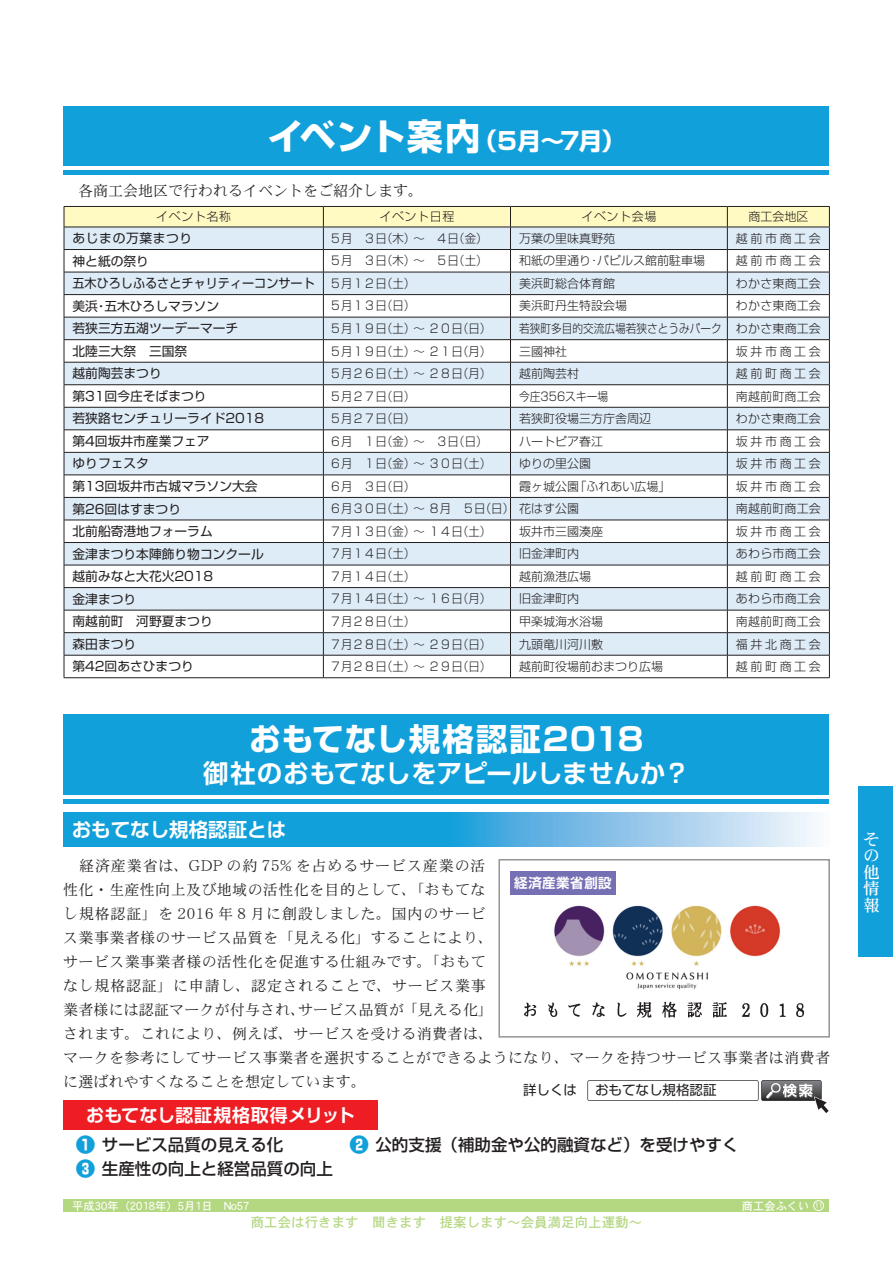
<style>
.page{position:relative;width:893px;height:1263px;background:#fff}
.page>*{position:absolute;margin:0;border:0;box-sizing:border-box;transform-origin:0 0}
.t1{font:700 31.5px "Shin Go Pr 5";letter-spacing:.045em;color:#fff}
.t2{font:700 25.5px "Shin Go Pr 5 De";letter-spacing:.01em;color:#fff}
.t3{font:700 24px "Shin Go Pr 5";color:#fff}
.t4{font:700 19.5px "Shin Go Pro De";color:#fff}
.t5{font:700 18px "Shin Go Pro De";letter-spacing:.02em;color:#fff}
.t6{font:500 16.5px/24px "Shin Go Pro";color:#231f20}
.t7{font:16.5px/16.5px "DFHS Mincho W5 MP RKSJ H";color:#fff;text-align:justify}
.t8{font:15px/24px "DFHS Mincho W3 MP RKSJ H";letter-spacing:.025em;color:#231f20}
.t9{font:15px "DFHS Mincho W3 MP RKSJ H";color:#231f20}
.t10{font:13.5px "DFHS Gothic W5 MP RKSJ H";color:#b4d781}
.t11{font:13.5px "Shin Go Pro";color:#231f20}
.t12{font:700 13.5px "Shin Go Pro De";letter-spacing:.04em;color:#fff}
.t13{font:12.75px "Shin Go Pro";color:#231f20}
.t14{font:12.75px "Shin Go Pro";color:#231f20;scale:.95 1}
.t15{font:12.75px "Shin Go Pro";letter-spacing:.05em;color:#231f20}
.t16{font:300 12px "Shin Go Pro";color:#231f20}
.t17{font:300 12px "Shin Go Pro";color:#231f20;scale:.95 1}
.t18{font:300 12px "Shin Go Pro";color:#231f20;scale:.89 1}
.t19{font:300 12px "Shin Go Pro";color:#231f20;scale:.9 1}
.t20{font:11.25px "DFHS Gothic W5 MP RKSJ H";color:#fff}
.t21{font:7.5px "DFHS Gothic W5 MP RKSJ H";color:#fff}
.s1{font-size:36px}
.s2{font-weight:300;font-size:12px}
.s3{font-weight:800;font-size:19.5px;color:#12a0db}
</style>
<div class="page">
<div style="left:64px;top:1199px;width:765px;height:13px;background:#b4d781"></div>
<div style="left:813px;top:1200px;width:11px;height:11px;border:1px solid #fff;border-radius:50%"></div>
<div style="left:859px;top:787px;width:34px;height:170px;background:#12a0db"></div>
<hr style="left:64px;top:170px;width:765px;height:4px;background:#12a0db">
<div style="left:64px;top:799px;width:765px;height:5px;background:#12a0db"></div>
<div style="left:64px;top:106px;width:765px;height:60px;background:#12a0db"></div>
<div style="left:64px;top:714px;width:765px;height:81px;background:#12a0db"></div>
<svg style="left:63px;top:812px;width:755px;height:34px;background:#4fb3e2"></svg>
<div style="left:63px;top:1100px;width:315px;height:30px;background:#ee1d23"></div>
<svg style="left:64px;top:206px;width:766px;height:471px"></svg>
<hr style="left:64px;top:677px;width:259px;height:1px;background:#231f20">
<hr style="left:323px;top:677px;width:187px;height:1px;background:#231f20">
<hr style="left:510px;top:677px;width:217px;height:1px;background:#231f20">
<hr style="left:727px;top:677px;width:103px;height:1px;background:#231f20">
<img style="left:535px;top:894px;width:246px;height:96px">
<div style="left:498px;top:859px;width:332px;height:178px;border:2px solid #939598"></div>
<div style="left:510px;top:871px;width:106px;height:23px;background:#756fb3"></div>
<img style="left:524px;top:1001px;width:280px;height:17px">
<svg style="left:587px;top:1080px;width:242px;height:33px"></svg>
<h3 class="t3" style="left:267px;top:122px;width:359px"><span class="s1">イベント案内</span>（５月～7月）</h3>
<p class="t9" style="left:63px;top:183px;width:361px">　各商工会地区で行われるイベントをご紹介します。</p>
<p class="t16" style="left:156px;top:207px;width:76px">イベント名称</p>
<p class="t16" style="left:379px;top:207px;width:76px">イベント日程</p>
<p class="t16" style="left:581px;top:207px;width:76px">イベント会場</p>
<p class="t16" style="left:748px;top:207px;width:61px">商工会地区</p>
<p class="t15" style="left:73px;top:228px;width:121px">あじまの万葉まつり</p>
<p class="t17" style="left:330px;top:228px;width:167px">５月 ３日（木）～ ４日（金）</p>
<p class="t16" style="left:519px;top:228px;width:97px">万葉の里味真野苑</p>
<p class="t16" style="left:736px;top:228px;width:87px">越前市商工会</p>
<p class="t13" style="left:73px;top:250px;width:78px">神と紙の祭り</p>
<p class="t17" style="left:330px;top:251px;width:167px">５月 ３日（木）～ ５日（土）</p>
<p class="t16" style="left:519px;top:251px;width:187px">和紙の里通り・パピルス館前駐車場</p>
<p class="t16" style="left:736px;top:251px;width:87px">越前市商工会</p>
<p class="t14" style="left:73px;top:273px;width:362px">五木ひろしふるさとチャリティーコンサート <span class="s2">５月１２日（土）</span></p>
<p class="t16" style="left:519px;top:273px;width:97px">美浜町総合体育館</p>
<p class="t16" style="left:736px;top:273px;width:87px">わかさ東商工会</p>
<p class="t13" style="left:73px;top:295px;width:148px">美浜・五木ひろしマラソン</p>
<p class="t17" style="left:330px;top:296px;width:91px">５月１３日（日）</p>
<p class="t16" style="left:519px;top:296px;width:109px">美浜町丹生特設会場</p>
<p class="t16" style="left:736px;top:296px;width:87px">わかさ東商工会</p>
<p class="t13" style="left:73px;top:318px;width:167px">若狭三方五湖ツーデーマーチ</p>
<p class="t17" style="left:330px;top:319px;width:171px">５月１９日（土）～ ２０日（日）</p>
<p class="t18" style="left:519px;top:319px;width:341px">若狭町多目的交流広場若狭さとうみパーク わかさ東商工会</p>
<p class="t13" style="left:73px;top:340px;width:116px">北陸三大祭　三国祭</p>
<p class="t17" style="left:330px;top:341px;width:171px">５月１９日（土）～ ２１日（月）</p>
<p class="t16" style="left:519px;top:341px;width:49px">三國神社</p>
<p class="t16" style="left:736px;top:341px;width:87px">坂井市商工会</p>
<p class="t13" style="left:73px;top:363px;width:91px">越前陶芸まつり</p>
<p class="t17" style="left:330px;top:364px;width:171px">５月２６日（土）～ ２８日（月）</p>
<p class="t16" style="left:519px;top:364px;width:61px">越前陶芸村</p>
<p class="t16" style="left:736px;top:364px;width:87px">越前町商工会</p>
<p class="t13" style="left:73px;top:385px;width:136px">第31回今庄そばまつり</p>
<p class="t17" style="left:330px;top:386px;width:91px">５月２７日（日）</p>
<p class="t19" style="left:519px;top:386px;width:101px">今庄356スキー場</p>
<p class="t16" style="left:736px;top:386px;width:87px">南越前町商工会</p>
<p class="t13" style="left:73px;top:408px;width:193px">若狭路センチュリーライド2018</p>
<p class="t17" style="left:330px;top:409px;width:91px">５月２７日（日）</p>
<p class="t16" style="left:519px;top:409px;width:133px">若狭町役場三方庁舎周辺</p>
<p class="t16" style="left:736px;top:409px;width:87px">わかさ東商工会</p>
<p class="t13" style="left:73px;top:431px;width:139px">第4回坂井市産業フェア</p>
<p class="t17" style="left:330px;top:431px;width:167px">６月 １日（金）～ ３日（日）</p>
<p class="t16" style="left:519px;top:431px;width:85px">ハートピア春江</p>
<p class="t16" style="left:736px;top:431px;width:87px">坂井市商工会</p>
<p class="t13" style="left:73px;top:453px;width:78px">ゆりフェスタ</p>
<p class="t17" style="left:330px;top:454px;width:171px">６月 １日（金）～ ３０日（土）</p>
<p class="t16" style="left:519px;top:454px;width:73px">ゆりの里公園</p>
<p class="t16" style="left:736px;top:454px;width:87px">坂井市商工会</p>
<p class="t13" style="left:73px;top:476px;width:187px">第13回坂井市古城マラソン大会</p>
<p class="t17" style="left:330px;top:476px;width:91px">６月 ３日（日）</p>
<p class="t16" style="left:519px;top:476px;width:153px">霞ヶ城公園「ふれあい広場」</p>
<p class="t16" style="left:736px;top:476px;width:87px">坂井市商工会</p>
<p class="t13" style="left:73px;top:498px;width:110px">第26回はすまつり</p>
<p class="t17" style="left:330px;top:499px;width:264px">６月３０日（土）～ ８月 ５日（日）花はす公園</p>
<p class="t16" style="left:736px;top:499px;width:87px">南越前町商工会</p>
<p class="t13" style="left:73px;top:521px;width:142px">北前船寄港地フォーラム</p>
<p class="t17" style="left:330px;top:521px;width:171px">７月１３日（金）～ １４日（土）</p>
<p class="t16" style="left:519px;top:521px;width:85px">坂井市三國湊座</p>
<p class="t16" style="left:736px;top:521px;width:87px">坂井市商工会</p>
<p class="t13" style="left:73px;top:543px;width:193px">金津まつり本陣飾り物コンクール</p>
<p class="t17" style="left:330px;top:544px;width:91px">７月１４日（土）</p>
<p class="t16" style="left:519px;top:544px;width:61px">旧金津町内</p>
<p class="t16" style="left:736px;top:544px;width:87px">あわら市商工会</p>
<p class="t13" style="left:73px;top:566px;width:142px">越前みなと大花火2018</p>
<p class="t17" style="left:330px;top:566px;width:91px">７月１４日（土）</p>
<p class="t16" style="left:519px;top:566px;width:73px">越前漁港広場</p>
<p class="t16" style="left:736px;top:566px;width:87px">越前町商工会</p>
<p class="t13" style="left:73px;top:588px;width:65px">金津まつり</p>
<p class="t17" style="left:330px;top:589px;width:171px">７月１４日（土）～ １６日（月）</p>
<p class="t16" style="left:519px;top:589px;width:61px">旧金津町内</p>
<p class="t16" style="left:736px;top:589px;width:87px">あわら市商工会</p>
<p class="t13" style="left:73px;top:611px;width:142px">南越前町　河野夏まつり</p>
<p class="t17" style="left:330px;top:611px;width:91px">７月２８日（土）</p>
<p class="t16" style="left:519px;top:611px;width:85px">甲楽城海水浴場</p>
<p class="t16" style="left:736px;top:611px;width:87px">南越前町商工会</p>
<p class="t13" style="left:73px;top:633px;width:65px">森田まつり</p>
<p class="t17" style="left:330px;top:634px;width:171px">７月２８日（土）～ ２９日（日）</p>
<p class="t16" style="left:519px;top:634px;width:85px">九頭竜川河川敷</p>
<p class="t16" style="left:736px;top:634px;width:87px">福井北商工会</p>
<p class="t13" style="left:73px;top:656px;width:123px">第42回あさひまつり</p>
<p class="t17" style="left:330px;top:657px;width:171px">７月２８日（土）～ ２９日（日）</p>
<p class="t16" style="left:519px;top:657px;width:145px">越前町役場前おまつり広場</p>
<p class="t16" style="left:736px;top:657px;width:87px">越前町商工会</p>
<h1 class="t1" style="left:249px;top:714px;width:396px">おもてなし規格認証2018</h1>
<h2 class="t2" style="left:203px;top:753px;width:488px">御社のおもてなしをアピールしませんか？</h2>
<h3 class="t4" style="left:72px;top:813px;width:216px">おもてなし規格認証とは</h3>
<p class="t8" style="left:63px;top:853px;width:768px">　経済産業省は、GDP の約 75% を占めるサービス産業の活<br>性化・生産性向上及び地域の活性化を目的として、「おもてな<br>し規格認証」を 2016 年 8 月に創設しました。国内のサービ<br>ス業事業者様のサービス品質を「見える化」することにより、<br>サービス業事業者様の活性化を促進する仕組みです。「おもて<br>なし規格認証」に申請し、認定されることで、サービス業事<br>業者様には認証マークが付与され、サービス品質が「見える化」<br>されます。これにより、例えば、サービスを受ける消費者は、<br>マークを参考にしてサービス事業者を選択することができるようになり、マークを持つサービス事業者は消費者に選ばれやすくなることを想定しています。</p>
<p class="t5" style="left:86px;top:1100px;width:270px">おもてなし認証規格取得メリット</p>
<p class="t6" style="left:76px;top:1130px;width:664px"><span class="s3">❶</span> サービス品質の見える化　　　　<span class="s3">❷</span> 公的支援（補助金や公的融資など）を受けやすく<br><span class="s3">❸</span> 生産性の向上と経営品質の向上</p>
<p class="t12" style="left:514px;top:871px;width:99px">経済産業省創設</p>
<p class="t11" style="left:523px;top:1079px;width:195px">詳しくは　 おもてなし規格認証</p>
<p class="t20" style="left:72px;top:1200px;width:179px">平成30年（2018年）5月1日 No57</p>
<p class="t20" style="left:742px;top:1200px;width:80px">商工会ふくい　</p>
<p class="t10" style="left:251px;top:1216px;width:393px">商工会は行きます 聞きます 提案します〜会員満足向上運動〜</p>
<p class="t21" style="left:814px;top:1202px;width:10px">11</p>
<p class="t7" style="left:863px;top:830px;width:17px">その他情報</p>
</div>
